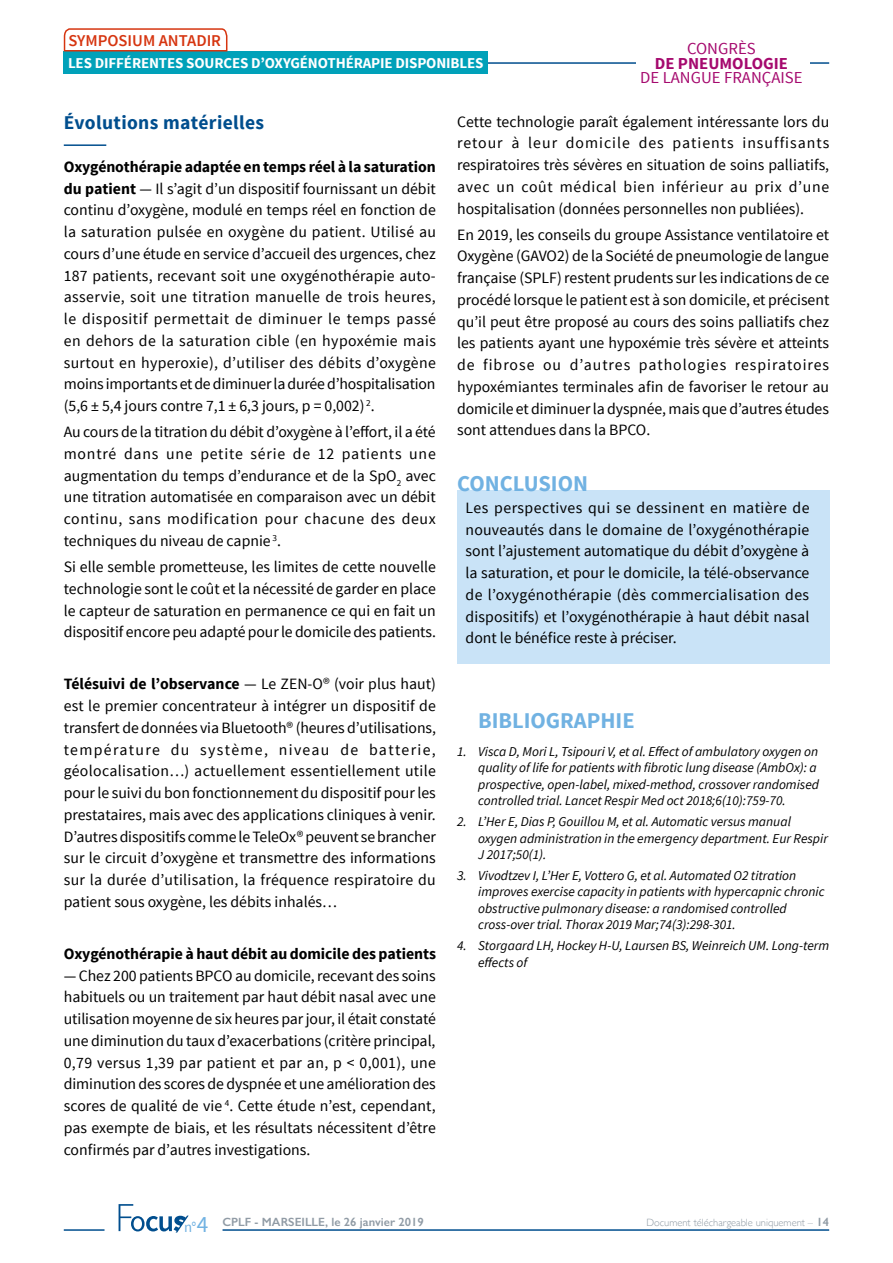
<style>
.page{position:relative;width:893px;height:1263px;background:#fff}
.page>*{position:absolute;margin:0;border:0;box-sizing:border-box;transform-origin:0 0}
.t1{font:700 22.5px "Source Sans Pro";color:#71b2e2}
.t2{font:700 19.5px "Source Sans Pro";letter-spacing:.02em;color:#004e8e}
.t3{font:16.65px "Source Sans Pro";color:#a5096e}
.t4{font:700 16.65px "Source Sans Pro";color:#a5096e}
.t5{font:600 16.5px "Source Sans Pro";color:#d63510}
.t6{font:15.75px/21.8px "Source Sans Pro";color:#000;text-align:justify}
.t7{font:700 15.75px "Source Sans Pro";letter-spacing:-.005em;color:#000}
.t8{font:700 15px "Source Sans Pro";letter-spacing:-.01em;color:#fff}
.t9{font:italic 13.5px/16.5px "Source Sans Pro";color:#000}
.t10{font:600 12px "Gill Sans";color:#909ba5}
.t11{font:300 10.5px "Gill Sans";color:#909ba5}
.s1{font-weight:700}
.s2{font-family:"Source Sans Pro";font-weight:400;font-size:14.7px;color:#71b2e2}
.s3{font-family:"Source Sans Pro";font-weight:400;font-size:23.25px;color:#71b2e2}
.s4{font-weight:600;font-size:12px}
</style>
<div class="page">
<hr style="left:223px;top:1229px;width:606px;height:2px;background:#004e8e">
<hr style="left:64px;top:1229px;width:41px;height:2px;background:#004e8e">
<svg style="left:119px;top:1204px;width:70px;height:28px"></svg>
<hr style="left:64px;top:144px;width:42px;height:2px;background:#004e8e">
<div style="left:457px;top:490px;width:372px;height:174px;background:#c9e3f7"></div>
<hr style="left:64px;top:62px;width:765px;height:2px;background:#004e8e">
<div style="left:64px;top:52px;width:424px;height:22px;background:#00a1b9"></div>
<div style="left:703px;top:44px;width:107px;height:37px;background:#fff"></div>
<div style="left:636px;top:41px;width:171px;height:53px;background:#fff"></div>
<svg style="left:63px;top:28px;width:165px;height:24px"></svg>
<p class="t5" style="left:68px;top:30px;width:154px">SYMPOSIUM ANTADIR</p>
<p class="t8" style="left:68px;top:54px;width:417px">LES DIFFÉRENTES SOURCES D’OXYGÉNOTHÉRAPIE DISPONIBLES</p>
<p class="t3" style="left:687px;top:38px;width:70px">CONGRÈS</p>
<p class="t4" style="left:655px;top:52px;width:135px">DE PNEUMOLOGIE</p>
<p class="t3" style="left:640px;top:68px;width:164px">DE LANGUE FRANÇAISE</p>
<p class="t2" style="left:64px;top:110px;width:202px">Évolutions matérielles</p>
<p class="t6" style="left:64px;top:156px;width:374px"><span class="s1">Oxygénothérapie adaptée en temps réel à la saturation du patient</span> — Il s’agit d’un dispositif fournissant un débit continu d’oxygène, modulé en temps réel en fonction de la saturation pulsée en oxygène du patient. Utilisé au cours d’une étude en service d’accueil des urgences, chez 187 patients, recevant soit une oxygénothérapie auto&shy;asservie, soit une titration manuelle de trois heures, le dispositif permettait de diminuer le temps passé en dehors de la saturation cible (en hypoxémie mais surtout en hyperoxie), d’utiliser des débits d’oxygène moins importants et de diminuer la durée d’hospitalisation (5,6 ± 5,4 jours contre 7,1 ± 6,3 jours, p = 0,002) <sup>2</sup>.</p>
<p class="t6" style="left:64px;top:421px;width:374px">Au cours de la titration du débit d’oxygène à l’effort, il a été montré dans une petite série de 12 patients une augmentation du temps d’endurance et de la SpO<sub>2</sub> avec une titration automatisée en comparaison avec un débit continu, sans modification pour chacune des deux techniques du niveau de capnie <sup>3</sup>.</p>
<p class="t6" style="left:64px;top:556px;width:374px">Si elle semble prometteuse, les limites de cette nouvelle technologie sont le coût et la nécessité de garder en place le capteur de saturation en permanence ce qui en fait un dispositif encore peu adapté pour le domicile des patients.</p>
<p class="t6" style="left:64px;top:673px;width:374px"><span class="s1">Télésuivi de l’observance</span> — Le ZEN-O® (voir plus haut) est le premier concentrateur à intégrer un dispositif de transfert de données via Bluetooth® (heures d’utilisations, température du système, niveau de batterie, géolocalisation…) actuellement essentiellement utile pour le suivi du bon fonctionnement du dispositif pour les prestataires, mais avec des applications cliniques à venir.<br>D’autres dispositifs comme le TeleOx® peuvent se brancher sur le circuit d’oxygène et transmettre des informations sur la durée d’utilisation, la fréquence respiratoire du patient sous oxygène, les débits inhalés…</p>
<p class="t7" style="left:64px;top:943px;width:374px">Oxygénothérapie à haut débit au domicile des patients</p>
<p class="t6" style="left:64px;top:965px;width:374px">— Chez 200 patients BPCO au domicile, recevant des soins habituels ou un traitement par haut débit nasal avec une utilisation moyenne de six heures par jour, il était constaté une diminution du taux d’exacerbations (critère principal, 0,79 versus 1,39 par patient et par an, p &lt; 0,001), une diminution des scores de dyspnée et une amélioration des scores de qualité de vie <sup>4</sup>. Cette étude n’est, cependant, pas exempte de biais, et les résultats nécessitent d’être confirmés par d’autres investigations.</p>
<p class="t6" style="left:457px;top:111px;width:374px">Cette technologie paraît également intéressante lors du retour à leur domicile des patients insuffisants respiratoires très sévères en situation de soins palliatifs, avec un coût médical bien inférieur au prix d’une hospitalisation (données personnelles non publiées).</p>
<p class="t6" style="left:457px;top:224px;width:374px">En 2019, les conseils du groupe Assistance ventilatoire et Oxygène (GAVO2) de la Société de pneumologie de langue française (SPLF) restent prudents sur les indications de ce procédé lorsque le patient est à son domicile, et précisent qu’il peut être proposé au cours des soins palliatifs chez les patients ayant une hypoxémie très sévère et atteints de fibrose ou d’autres pathologies respiratoires hypoxémiantes terminales afin de favoriser le retour au domicile et diminuer la dyspnée, mais que d’autres études sont attendues dans la BPCO.</p>
<h1 class="t1" style="left:457px;top:469px;width:132px">CONCLUSION</h1>
<p class="t6" style="left:466px;top:497px;width:345px">Les perspectives qui se dessinent en matière de nouveautés dans le domaine de l’oxygénothérapie sont l’ajustement automatique du débit d’oxygène à la saturation, et pour le domicile, la télé-observance de l’oxygénothérapie (dès commercialisation des dispositifs) et l’oxygénothérapie à haut débit nasal dont le bénéfice reste à préciser.</p>
<h1 class="t1" style="left:478px;top:706px;width:158px">BIBLIOGRAPHIE</h1>
<p class="t9" style="left:478px;top:743px;width:342px;text-indent:-21px">1. Visca D, Mori L, Tsipouri V, et al. Effect of ambulatory oxygen on quality of life for patients with fibrotic lung disease (AmbOx): a prospective, open-label, mixed-method, crossover randomised controlled trial. Lancet Respir Med oct 2018;6(10):759‑70.</p>
<p class="t9" style="left:478px;top:813px;width:351px;text-indent:-21px">2. L’Her E, Dias P, Gouillou M, et al. Automatic versus manual oxygen administration in the emergency department. Eur Respir<br>J 2017;50(1).</p>
<p class="t9" style="left:478px;top:867px;width:348px;text-indent:-21px">3. Vivodtzev I, L’Her E, Vottero G, et al. Automated O2 titration improves exercise capacity in patients with hypercapnic chronic obstructive pulmonary disease: a randomised controlled cross-over trial. Thorax 2019 Mar;74(3):298-301.</p>
<p class="t9" style="left:478px;top:937px;width:353px;text-indent:-21px">4. Storgaard LH, Hockey H-U, Laursen BS, Weinreich UM. Long-term effects of</p>
<p class="t10" style="left:184px;top:1215px;width:241px"><span class="s2">n°</span><span class="s3">4</span> CPLF - MARSEILLE, le 26 janvier 2019</p>
<p class="t11" style="left:646px;top:1214px;width:184px">Document téléchargeable uniquement – <span class="s4">14</span></p>
</div>
